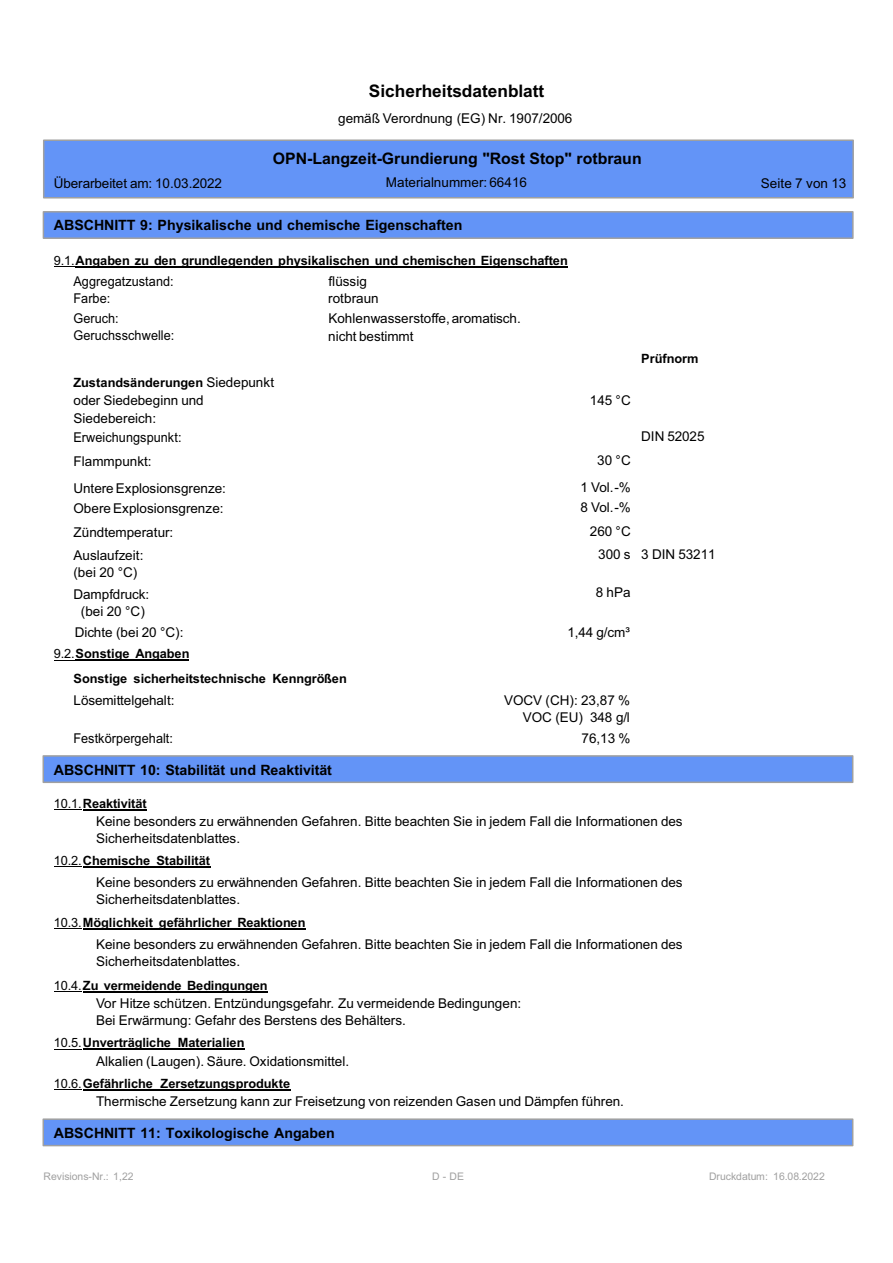
<style>
.page{position:relative;width:893px;height:1263px;background:#fff}
.page>*{position:absolute;margin:0;border:0;box-sizing:border-box;transform-origin:0 0}
.t1{font:700 17.25px "Arial";color:#000}
.t2{font:700 15.9px "Arial";color:#000}
.t3{font:700 14.25px "Arial";color:#000}
.t4{font:13.5px/17.2px "Arial";color:#000}
.t5{font:13.5px "Arial";color:#000;scale:.94 1}
.t6{font:700 12.75px/24.5px "Arial";color:#000}
.t7{font:10.5px "Arial";color:#a0a0a0}
.s1{font-weight:400}
.s2{font-weight:400;font-size:13.5px}
</style>
<div class="page">
<svg style="left:43px;top:139px;width:811px;height:60px;fill:#6394f7"></svg>
<svg style="left:42px;top:755px;width:812px;height:28px"></svg>
<svg style="left:54px;top:266px;width:21px;height:1px"></svg>
<hr style="left:76px;top:266px;width:492px;height:1px;background:#000">
<svg style="left:54px;top:660px;width:21px;height:1px"></svg>
<hr style="left:76px;top:660px;width:113px;height:1px;background:#000">
<svg style="left:54px;top:809px;width:28px;height:1px"></svg>
<hr style="left:83px;top:809px;width:64px;height:1px;background:#000">
<svg style="left:54px;top:866px;width:28px;height:1px"></svg>
<hr style="left:83px;top:866px;width:127px;height:2px;background:#000">
<svg style="left:54px;top:928px;width:28px;height:1px"></svg>
<hr style="left:83px;top:928px;width:222px;height:2px;background:#000">
<svg style="left:54px;top:991px;width:28px;height:1px"></svg>
<hr style="left:83px;top:991px;width:185px;height:1px;background:#000">
<hr style="left:83px;top:1048px;width:161px;height:2px;background:#000">
<svg style="left:54px;top:1089px;width:28px;height:1px"></svg>
<hr style="left:83px;top:1089px;width:207px;height:2px;background:#000">
<svg style="left:42px;top:1118px;width:812px;height:29px"></svg>
<svg style="left:42px;top:211px;width:812px;height:28px"></svg>
<p class="t1" style="left:369px;top:84px;width:177px">Sicherheitsdatenblatt</p>
<p class="t4" style="left:338px;top:111px;width:236px">gemäß Verordnung (EG) Nr. 1907/2006</p>
<p class="t2" style="left:273px;top:153px;width:370px">OPN-Langzeit-Grundierung "Rost Stop" rotbraun</p>
<p class="t4" style="left:386px;top:175px;width:143px">Materialnummer: 66416</p>
<p class="t4" style="left:54px;top:175px;width:170px">Überarbeitet am: 10.03.2022</p>
<p class="t4" style="left:761px;top:175px;width:87px">Seite 7 von 13</p>
<p class="t3" style="left:54px;top:220px;width:410px">ABSCHNITT 9: Physikalische und chemische Eigenschaften</p>
<p class="t6" style="left:54px;top:249px;width:516px"><span class="s1">9.1.</span>Angaben zu den grundlegenden physikalischen und chemischen Eigenschaften</p>
<p class="t5" style="left:73px;top:276px;width:108px">Aggregatzustand:</p>
<p class="t4" style="left:328px;top:273px;width:40px">flüssig</p>
<p class="t5" style="left:73px;top:293px;width:41px">Farbe:</p>
<p class="t4" style="left:328px;top:291px;width:52px">rotbraun</p>
<p class="t5" style="left:73px;top:313px;width:50px">Geruch:</p>
<p class="t4" style="left:328px;top:311px;width:194px">Kohlenwasserstoffe, aromatisch.</p>
<p class="t5" style="left:73px;top:330px;width:109px">Geruchsschwelle:</p>
<p class="t4" style="left:328px;top:329px;width:87px">nicht bestimmt</p>
<p class="t6" style="left:73px;top:371px;width:202px">Zustandsänderungen <span class="s2">Siedepunkt</span></p>
<p class="t4" style="left:73px;top:392px;width:132px;line-height:18.6px">oder Siedebeginn und<br>Siedebereich:<br>Erweichungspunkt:</p>
<p class="t4" style="left:73px;top:450px;width:154px;line-height:26.7px">Flammpunkt:<br>UntereExplosionsgrenze:</p>
<p class="t4" style="left:73px;top:497px;width:151px;line-height:24.3px">Obere Explosionsgrenze:<br>Zündtemperatur:</p>
<p class="t4" style="left:73px;top:548px;width:71px">Auslaufzeit: (bei 20 °C)</p>
<p class="t4" style="left:73px;top:587px;width:77px;text-align:center">Dampfdruck: (bei 20 °C)</p>
<p class="t4" style="left:590px;top:393px;width:42px">145 °C</p>
<p class="t4" style="left:580px;top:448px;width:52px;line-height:26.4px;text-align:right">30 °C<br>1 Vol.-%</p>
<p class="t4" style="left:580px;top:496px;width:52px;line-height:24.5px;text-align:right">8 Vol.-%<br>260 °C</p>
<p class="t4" style="left:598px;top:547px;width:34px">300 s</p>
<p class="t4" style="left:596px;top:585px;width:36px">8 hPa</p>
<p class="t4" style="left:75px;top:625px;width:110px">Dichte (bei 20 °C):</p>
<p class="t4" style="left:567px;top:625px;width:64px">1,44 g/cm³</p>
<p class="t6" style="left:73px;top:643px;width:275px;text-indent:-20px"><span class="s1">9.2.</span>Sonstige Angaben<br>Sonstige sicherheitstechnische Kenngrößen</p>
<p class="t4" style="left:73px;top:693px;width:102px">Lösemittelgehalt:</p>
<p class="t5" style="left:73px;top:733px;width:107px">Festkörpergehalt:</p>
<p class="t4" style="left:504px;top:692px;width:127px;text-align:right">VOCV (CH): 23,87 %<br>VOC (EU) 348 g/l</p>
<p class="t4" style="left:582px;top:731px;width:50px">76,13 %</p>
<p class="t3" style="left:54px;top:765px;width:280px">ABSCHNITT 10: Stabilität und Reaktivität</p>
<p class="t6" style="left:641px;top:347px;width:59px">Prüfnorm</p>
<p class="t4" style="left:641px;top:429px;width:65px">DIN 52025</p>
<p class="t4" style="left:641px;top:547px;width:76px">3 DIN 53211</p>
<p class="t6" style="left:54px;top:792px;width:95px"><span class="s1">10.1.</span>Reaktivität</p>
<p class="t4" style="left:96px;top:814px;width:588px">Keine besonders zu erwähnenden Gefahren. Bitte beachten Sie in jedem Fall die Informationen des<br>Sicherheitsdatenblattes.</p>
<p class="t6" style="left:54px;top:849px;width:158px"><span class="s1">10.2.</span>Chemische Stabilität</p>
<p class="t4" style="left:96px;top:875px;width:588px">Keine besonders zu erwähnenden Gefahren. Bitte beachten Sie in jedem Fall die Informationen des<br>Sicherheitsdatenblattes.</p>
<p class="t6" style="left:54px;top:911px;width:253px"><span class="s1">10.3.</span>Möglichkeit gefährlicher Reaktionen</p>
<p class="t4" style="left:96px;top:937px;width:588px">Keine besonders zu erwähnenden Gefahren. Bitte beachten Sie in jedem Fall die Informationen des<br>Sicherheitsdatenblattes.</p>
<p class="t6" style="left:54px;top:974px;width:215px"><span class="s1">10.4.</span>Zu vermeidende Bedingungen</p>
<p class="t4" style="left:96px;top:995px;width:427px">Vor Hitze schützen. Entzündungsgefahr. Zu vermeidende Bedingungen:<br>Bei Erwärmung: Gefahr des Berstens des Behälters.</p>
<p class="t6" style="left:54px;top:1031px;width:192px"><span class="s1">10.5.</span>Unverträgliche Materialien</p>
<p class="t4" style="left:96px;top:1054px;width:255px">Alkalien (Laugen). Säure. Oxidationsmittel.</p>
<p class="t6" style="left:54px;top:1072px;width:238px"><span class="s1">10.6.</span>Gefährliche Zersetzungsprodukte</p>
<p class="t4" style="left:96px;top:1094px;width:529px">Thermische Zersetzung kann zur Freisetzung von reizenden Gasen und Dämpfen führen.</p>
<p class="t3" style="left:54px;top:1128px;width:282px">ABSCHNITT 11: Toxikologische Angaben</p>
<p class="t7" style="left:44px;top:1173px;width:91px">Revisions-Nr.: 1,22</p>
<p class="t7" style="left:432px;top:1173px;width:33px">D-DE</p>
<p class="t7" style="left:709px;top:1173px;width:117px">Druckdatum: 16.08.2022</p>
</div>
